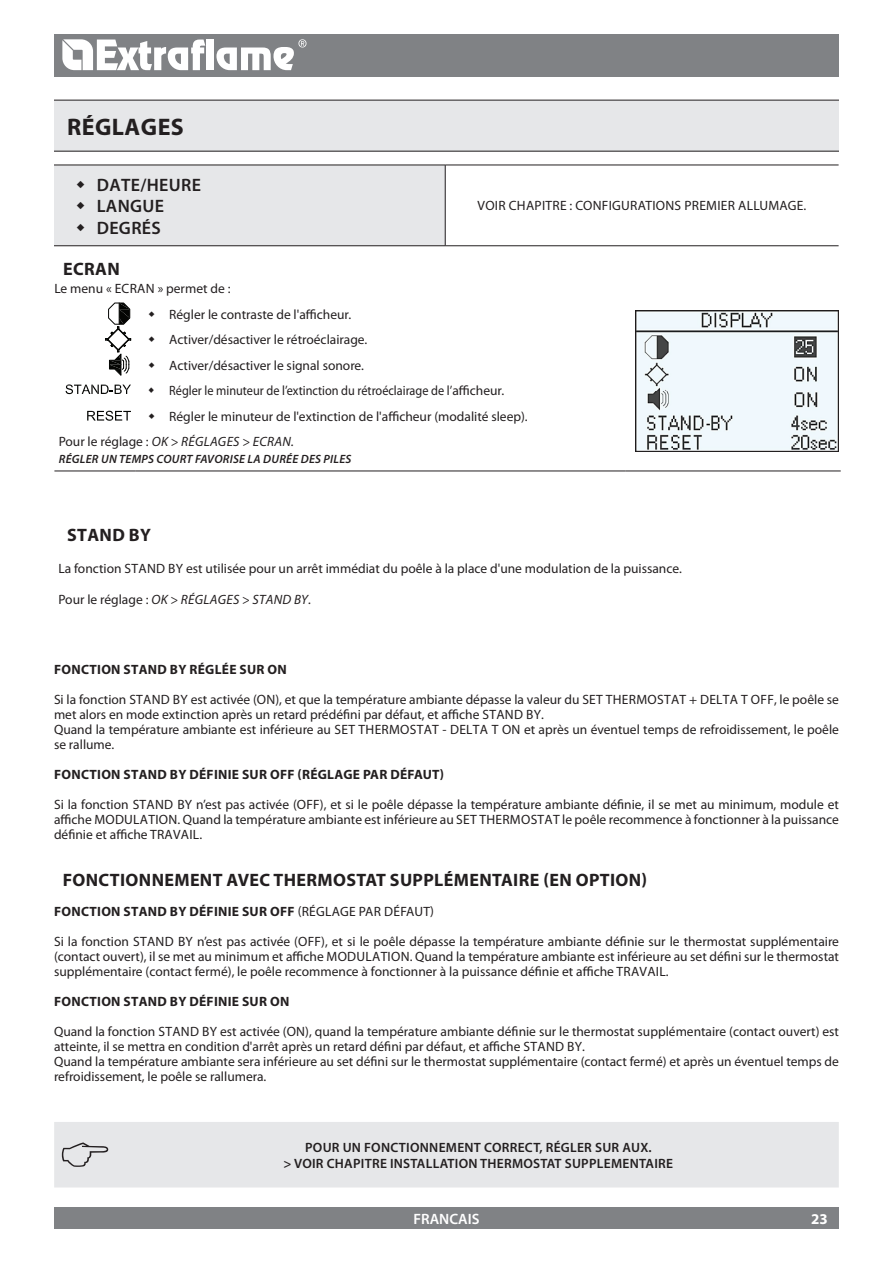
<style>
.page{position:relative;width:893px;height:1263px;background:#fff}
.page>*{position:absolute;margin:0;border:0;box-sizing:border-box;transform-origin:0 0}
.t1{font:700 24px "Myriad Pro";letter-spacing:.02em;color:#231f20}
.t2{font:700 18px "Myriad Pro";letter-spacing:.02em;color:#231f20}
.t3{font:600 18px/21.6px "Myriad Pro";letter-spacing:.02em;color:#231f20}
.t4{font:600 15px "Myriad Pro";color:#fff}
.t5{font:700 15px "Myriad Pro";color:#fff}
.t6{font:13.5px/15px "Myriad Pro";color:#231f20}
.t7{font:700 13.5px "Myriad Pro";letter-spacing:.02em;color:#231f20}
.t8{font:600 13.5px "Myriad Pro";letter-spacing:.02em;color:#231f20}
.t9{font:italic 13.5px "Myriad Pro";letter-spacing:.02em;color:#231f20}
.t10{font:13.5px "Myriad Pro";color:#231f20;scale:.91 1}
.t11{font:13.5px "Myriad Pro";letter-spacing:.02em;color:#231f20}
.t12{font:italic 600 12px "Myriad Pro";letter-spacing:.02em;color:#231f20}
.s1{font-style:normal}
.s2{font-weight:700}
</style>
<div class="page">
<img style="left:637px;top:312px;width:200px;height:138px">
<div style="left:635px;top:310px;width:204px;height:142px;border:1px solid #231f20"></div>
<div style="left:54px;top:34px;width:785px;height:43px;background:#808285"></div>
<div style="left:54px;top:1208px;width:785px;height:21px;background:#808285"></div>
<svg style="left:62px;top:39px;width:143px;height:31px"></svg>
<div style="left:207px;top:40px;width:7px;height:30px;background:#fff"></div>
<svg style="left:216px;top:39px;width:90px;height:31px"></svg>
<div style="left:54px;top:165px;width:391px;height:81px;background:#e6e7e9"></div>
<hr style="left:54px;top:165px;width:391px;height:1px;background:#231f20">
<hr style="left:445px;top:165px;width:394px;height:1px;background:#231f20">
<hr style="left:445px;top:165px;width:1px;height:81px;background:#231f20">
<hr style="left:54px;top:245px;width:391px;height:1px;background:#231f20">
<hr style="left:445px;top:245px;width:394px;height:1px;background:#231f20">
<div style="left:54px;top:1122px;width:785px;height:65px;background:#e6e7e9"></div>
<div style="left:54px;top:100px;width:785px;height:51px;background:#e6e7e9"></div>
<hr style="left:54px;top:100px;width:785px;height:1px;background:#231f20">
<hr style="left:54px;top:151px;width:785px;height:1px;background:#231f20">
<hr style="left:54px;top:471px;width:81px;height:1px;background:#231f20">
<hr style="left:135px;top:471px;width:491px;height:1px;background:#231f20">
<hr style="left:626px;top:471px;width:215px;height:1px;background:#231f20">
<svg style="left:106px;top:303px;width:25px;height:73px"></svg>
<svg style="left:66px;top:384px;width:65px;height:10px"></svg>
<svg style="left:87px;top:411px;width:44px;height:10px"></svg>
<svg style="left:62px;top:1142px;width:47px;height:25px"></svg>
<h1 class="t1" style="left:67px;top:111px;width:118px">RÉGLAGES</h1>
<h2 class="t3" style="left:97px;top:173px;width:106px">DATE/HEURE<br>LANGUE<br>DEGRÉS</h2>
<p class="t6" style="left:478px;top:198px;width:40px">voi r chapit</p>
<p class="t6" style="left:552px;top:198px;width:32px">re : configu</p>
<p class="t6" style="left:630px;top:198px;width:16px">rations</p>
<p class="t6" style="left:684px;top:198px;width:23px">premie</p>
<p class="t6" style="left:728px;top:198px;width:20px">r allumage</p>
<p class="t6" style="left:804px;top:198px;width:4px">.</p>
<h2 class="t2" style="left:63px;top:257px;width:58px">ECRAN</h2>
<p class="t6" style="left:54px;top:281px;width:178px">Le menu « Ecran » permet de :</p>
<p class="t6" style="left:169px;top:306px;width:183px">Régler le contraste de l'afficheur.</p>
<p class="t6" style="left:169px;top:332px;width:200px">Activer/désactiver le rétroéclairage.</p>
<p class="t6" style="left:169px;top:357px;width:196px">Activer/désactiver le signal sonore.</p>
<p class="t10" style="left:169px;top:382px;width:369px">Régler le minuteur de l’extinction du rétroéclairage de l’afficheur.</p>
<p class="t6" style="left:169px;top:408px;width:360px">Régler le minuteur de l'extinction de l'afficheur (modalité sleep).</p>
<p class="t9" style="left:59px;top:433px;width:237px"><span class="s1">Pour le réglage :</span> OK &gt; RÉGLAGES &gt; ECRAN.</p>
<p class="t12" style="left:59px;top:452px;width:294px">RÉGLER UN TEMPS COUR T FAVORISE LA DURÉE DES PILES</p>
<h2 class="t2" style="left:67px;top:523px;width:85px">STAND BY</h2>
<p class="t6" style="left:58px;top:561px;width:625px">La fonction STAND BY est utilisée pour un arrêt immédiat du poêle à la place d'une modulation de la puissance.</p>
<p class="t9" style="left:58px;top:591px;width:254px"><span class="s1">Pour le réglage :</span> OK &gt; RÉGLAGES &gt; STAND BY.</p>
<p class="t7" style="left:54px;top:660px;width:95px">FONCTION STAND</p>
<p class="t7" style="left:170px;top:660px;width:118px">BY RÉGLÉE SUR ON</p>
<p class="t6" style="left:54px;top:691px;width:786px">Si la fonction STAND BY est activée (ON), et que la température ambiante dépasse la valeur du SET THERMOSTAT + DELTA T OFF, le poêle se met alors en mode extinction après un retard prédéfini par défaut, et affiche STAND BY.<br>Quand la température ambiante est inférieure au SET THERMOSTAT - DELTA T ON et après un éventuel temps de refroidissement, le poêle se rallume.</p>
<p class="t7" style="left:54px;top:765px;width:95px">FONCTION STAND</p>
<p class="t7" style="left:170px;top:765px;width:202px">BY DÉFINIE SUR OFF (RÉGLAGE PAR</p>
<p class="t7" style="left:390px;top:765px;width:55px">DÉ FAUT)</p>
<p class="t6" style="left:54px;top:796px;width:786px">Si la fonction STAND BY n’est pas activée (OFF), et si le poêle dépasse la température ambiante définie, il se met au minimum, module et affiche modulation</p>
<p class="t6" style="left:178px;top:811px;width:663px">. Quand la température ambiante est inférieure au SET THERMOSTAT le poêle recommence à fonctionner à la puissance</p>
<p class="t6" style="left:54px;top:826px;width:119px">définie et affiche travail</p>
<p class="t6" style="left:199px;top:826px;width:4px">.</p>
<h2 class="t2" style="left:63px;top:868px;width:23px">FONC</h2>
<h2 class="t2" style="left:110px;top:868px;width:23px">TIONNEMEN</h2>
<h2 class="t2" style="left:213px;top:868px;width:436px">T AVEC TH ERMOSTAT SUPPLÉMENTAIRE (EN OPTION)</h2>
<p class="t7" style="left:54px;top:903px;width:95px">FONCTION STAND</p>
<p class="t11" style="left:170px;top:903px;width:266px"><span class="s2">BY DÉFINIE SUR OFF</span> (RÉGLAGE PAR DÉFAUT)</p>
<p class="t6" style="left:54px;top:934px;width:786px">Si la fonction STAND BY n’est pas activée (OFF), et si le poêle dépasse la température ambiante définie sur le thermostat supplémentaire (contact ouvert), il se met au minimum et affiche modulation</p>
<p class="t6" style="left:54px;top:949px;width:786px;text-indent:356px">. Quand la température ambiante est inférieure au set défini sur le thermostat supplémentaire (contact fermé), le poêle recommence à fonctionner à la puissance définie et affiche travail</p>
<p class="t6" style="left:666px;top:964px;width:4px">.</p>
<p class="t7" style="left:54px;top:993px;width:95px">FONCTION STAND</p>
<p class="t7" style="left:170px;top:993px;width:121px">BY DÉFINIE SUR ON</p>
<p class="t6" style="left:54px;top:1024px;width:786px">Quand la fonction STAND BY est activée (ON), quand la température ambiante définie sur le thermostat supplémentaire (contact ouvert) est atteinte, il se mettra en condition d'arrêt après un retard défini par défaut, et affiche STAND BY.<br>Quand la température ambiante sera inférieure au set défini sur le thermostat supplémentaire (contact fermé) et après un éventuel temps de refroidissement, le poêle se rallumera.</p>
<p class="t8" style="left:305px;top:1138px;width:69px">POUR UN FONCTIONN</p>
<p class="t8" style="left:439px;top:1138px;width:215px">EMENT CORRECT, RÉG LER SU R AUX.</p>
<p class="t8" style="left:284px;top:1155px;width:61px">&gt; VOIR CHAP</p>
<p class="t8" style="left:361px;top:1155px;width:65px">ITRE INSTALLA</p>
<p class="t8" style="left:447px;top:1155px;width:227px">TION THERMOSTAT SU PPLEMENTAIRE</p>
<p class="t4" style="left:413px;top:1209px;width:68px">FRANCAIS</p>
<p class="t5" style="left:811px;top:1209px;width:18px">23</p>
</div>
